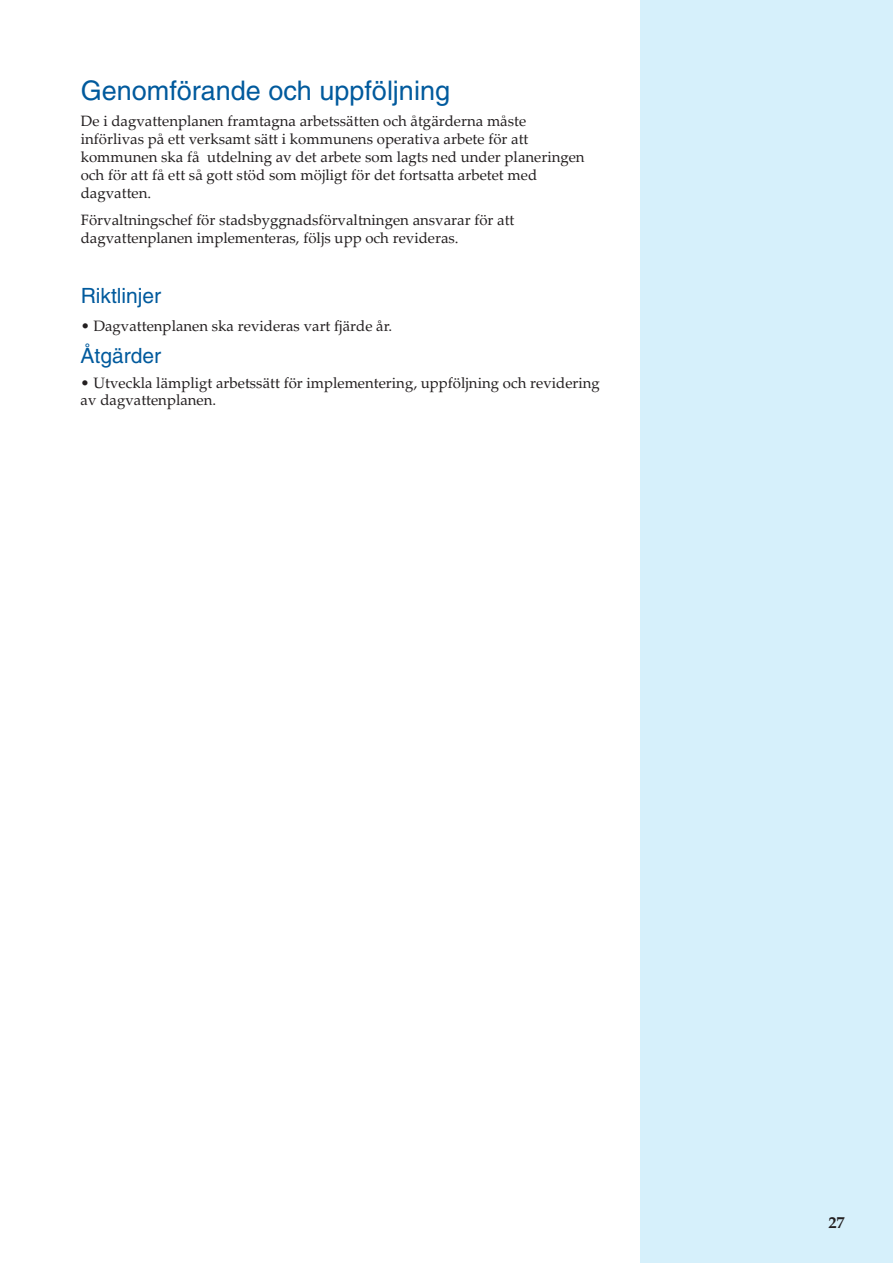
<style>
.page{position:relative;width:893px;height:1263px;background:#fff}
.page>*{position:absolute;margin:0;border:0;box-sizing:border-box;transform-origin:0 0}
.under_rubb{font:27px "Helvetica LT Std";color:#015a9d}
.under_rubb-2{font:21px "Helvetica LT Std";color:#015a9d}
.t1{font:700 16.5px "Palatino LT Std";color:#231f20}
.under_rubb-3{font:15px/18px "Palatino Linotype";color:#231f20}
.brödtext{font:15px/17.4px "Palatino LT Std";color:#231f20}
</style>
<div class="page">
<div style="left:640px;top:0;width:253px;height:1263px;background:#d6f0fb"></div>
<p class="under_rubb" style="left:81px;top:75px;width:371px">Genomförande och uppföljning</p>
<p class="under_rubb-3" style="left:81px;top:111px;width:505px">De i dagvattenplanen framtagna arbetssätten och åtgärderna måste införlivas på ett verksamt sätt i kommunens operativa arbete för att kommunen ska få utdelning av det arbete som lagts ned under planeringen och för att få ett så gott stöd som möjligt för det fortsatta arbetet med dagvatten.</p>
<p class="under_rubb-3" style="left:81px;top:210px;width:435px">Förvaltningschef för stadsbyggnadsförvaltningen ansvarar för att dagvattenplanen implementeras, följs upp och revideras.</p>
<p class="under_rubb-2" style="left:81px;top:283px;width:82px">Riktlinjer</p>
<p class="brödtext" style="left:81px;top:317px;width:313px">• Dagvattenplanen ska revideras vart fjärde år.</p>
<p class="under_rubb-2" style="left:81px;top:344px;width:82px">Åtgärder</p>
<p class="brödtext" style="left:81px;top:374px;width:521px">• Utveckla lämpligt arbetssätt för implementering, uppföljning och revidering av dagvattenplanen.</p>
<p class="t1" style="left:828px;top:1213px;width:18px">27</p>
</div>
